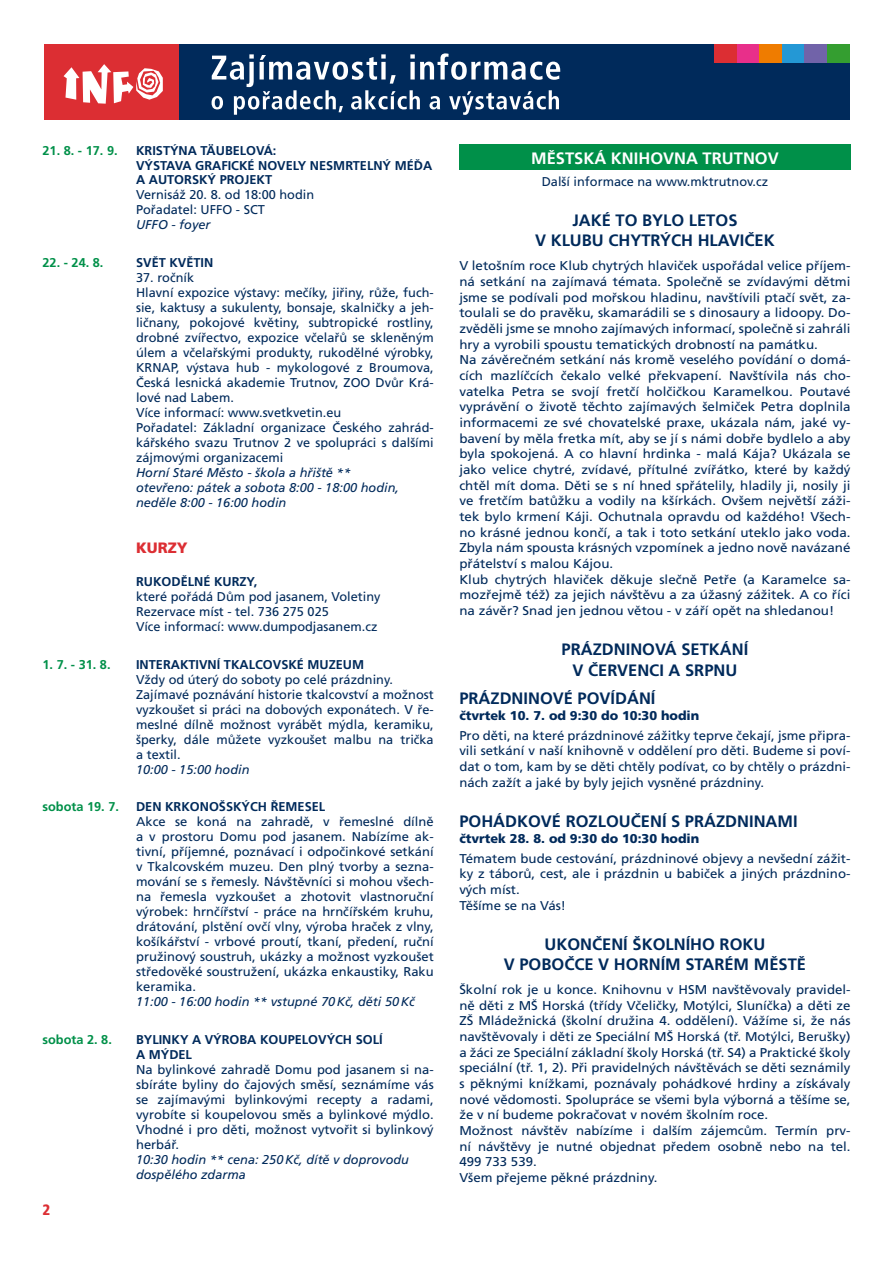
<style>
.page{position:relative;width:893px;height:1263px;background:#fff}
.page>*{position:absolute;margin:0;border:0;box-sizing:border-box;transform-origin:0 0}
.t1{font:700 16.5px/20.2px "Frutiger CE";color:#002a5b;text-align:center}
.t2{font:700 16.5px "Frutiger CE";color:#fff}
.t3{font:900 15px "Frutiger CE";color:#dc2e33}
.t4{font:900 condensed 15px "Frutiger CE";color:#dc2e33}
.t5{font:12.75px/15px "Frutiger CE";color:#002a5b}
.t6{font:12.75px/15.6px "Frutiger CE";color:#002a5b;scale:1.05 1}
.t7{font:12.75px/15.6px "Frutiger CE";color:#002a5b;scale:1.04 1}
.t8{font:italic 12.75px/15px "Frutiger CE";color:#002a5b}
.t9{font:700 12.75px/15px "Frutiger CE";color:#002a5b}
.t10{font:900 12.75px "Frutiger CE";color:#002a5b}
.t11{font:700 12.75px "Frutiger CE";color:#009049}
</style>
<div class="page">
<div style="left:179px;top:44px;width:670px;height:76px;background:#002a5b"></div>
<div style="left:44px;top:44px;width:135px;height:76px;background:#dc2e33"></div>
<svg style="left:64px;top:64px;width:99px;height:40px"></svg>
<svg style="left:212px;top:53px;width:348px;height:62px"></svg>
<div style="left:714px;top:44px;width:23px;height:19px;background:#dc2e33"></div>
<div style="left:737px;top:44px;width:23px;height:19px;background:#e82f8a"></div>
<div style="left:760px;top:44px;width:22px;height:19px;background:#ef7c00"></div>
<div style="left:782px;top:44px;width:22px;height:19px;background:#2498d5"></div>
<div style="left:804px;top:44px;width:23px;height:19px;background:#7163a9"></div>
<div style="left:827px;top:44px;width:22px;height:19px;background:#349e30"></div>
<div style="left:459px;top:145px;width:391px;height:25px;background:#009049"></div>
<p class="t11" style="left:43px;top:143px;width:77px">21. 8. - 17. 9.</p>
<p class="t9" style="left:136px;top:143px;width:298px">KRISTÝNA TÄUBELOVÁ:<br>VÝSTAVA GRAFICKÉ NOVELY NESMRTELNÝ MÉĎA<br>A AUTORSKÝ PROJEKT</p>
<p class="t5" style="left:136px;top:188px;width:180px">Vernisáž 20. 8. od 18:00 hodin<br>Pořadatel: UFFO - SCT</p>
<p class="t8" style="left:136px;top:218px;width:76px">UFFO - foyer</p>
<p class="t11" style="left:43px;top:255px;width:62px">22. - 24. 8.</p>
<p class="t9" style="left:136px;top:255px;width:79px">SVĚT KVĚTIN</p>
<p class="t5" style="left:136px;top:270px;width:299px">37. ročník<br>Hlavní expozice výstavy: mečíky, jiřiny, růže, fuch&shy;sie, kaktusy a sukulenty, bonsaje, skalničky a jeh&shy;ličnany, pokojové květiny, subtropické rostliny, drobné zvířectvo, expozice včelařů se skleněným úlem a včelařskými produkty, rukodělné výrobky, KRNAP, výstava hub - mykologové z Broumova, Česká lesnická akademie Trutnov, ZOO Dvůr Krá&shy;lové nad Labem.<br>Více informací: www.svetkvetin.eu<br>Pořadatel: Základní organizace Českého zahrád&shy;kářského svazu Trutnov 2 ve spolupráci s dalšími zájmovými organizacemi</p>
<p class="t8" style="left:136px;top:465px;width:264px">Horní Staré Město - škola a hřiště ** otevřeno: pátek a sobota 8:00 - 18:00 hodin, neděle 8:00 - 16:00 hodin</p>
<p class="t3" style="left:136px;top:539px;width:53px">KURZY</p>
<p class="t9" style="left:136px;top:574px;width:123px">RUKODĚLNÉ KURZY,</p>
<p class="t5" style="left:136px;top:589px;width:246px">které pořádá Dům pod jasanem, Voletiny<br>Rezervace míst - tel. 736 275 025<br>Více informací: www.dumpodjasanem.cz</p>
<p class="t11" style="left:43px;top:657px;width:70px">1. 7. - 31. 8.</p>
<p class="t9" style="left:136px;top:657px;width:230px">INTERAKTIVNÍ TKALCOVSKÉ MUZEUM</p>
<p class="t5" style="left:136px;top:672px;width:299px">Vždy od úterý do soboty po celé prázdniny.<br>Zajímavé poznávání historie tkalcovství a možnost vyzkoušet si práci na dobových exponátech. V ře&shy;meslné dílně možnost vyrábět mýdla, keramiku, šperky, dále můžete vyzkoušet malbu na trička a textil.</p>
<p class="t8" style="left:136px;top:762px;width:115px">10:00 - 15:00 hodin</p>
<p class="t11" style="left:43px;top:800px;width:78px">sobota 19. 7.</p>
<p class="t9" style="left:136px;top:799px;width:191px">DEN KRKONOŠSKÝCH ŘEMESEL</p>
<p class="t5" style="left:136px;top:814px;width:299px;text-align:justify">Akce se koná na zahradě, v řemeslné dílně a v prostoru Domu pod jasanem. Nabízíme ak&shy;tivní, příjemné, poznávací i odpočinkové setkání v Tkalcovském muzeu. Den plný tvorby a sezna&shy;mování se s řemesly. Návštěvníci si mohou všech&shy;na řemesla vyzkoušet a zhotovit vlastnoruční výrobek: hrnčířství - práce na hrnčířském kruhu, drátování, plstění ovčí vlny, výroba hraček z vlny, košíkářství - vrbové proutí, tkaní, předení, ruční pružinový soustruh, ukázky a možnost vyzkoušet středověké soustružení, ukázka enkaustiky, Raku keramika.</p>
<p class="t8" style="left:136px;top:994px;width:280px">11:00 - 16:00 hodin ** vstupné 70Kč, děti 50Kč</p>
<p class="t11" style="left:43px;top:1032px;width:71px">sobota 2. 8.</p>
<p class="t9" style="left:136px;top:1032px;width:248px">BYLINKY A VÝROBA KOUPELOVÝCH SOLÍ<br>A MÝDEL</p>
<p class="t5" style="left:136px;top:1062px;width:299px;text-align:justify">Na bylinkové zahradě Domu pod jasanem si na&shy;sbíráte byliny do čajových směsí, seznámíme vás se zajímavými bylinkovými recepty a radami, vyrobíte si koupelovou směs a bylinkové mýdlo.<br>Vhodné i pro děti, možnost vytvořit si bylinkový herbář.</p>
<p class="t8" style="left:136px;top:1152px;width:274px">10:30 hodin ** cena: 250Kč, dítě v doprovodu dospělého zdarma</p>
<p class="t4" style="left:43px;top:1201px;width:9px">2</p>
<p class="t2" style="left:531px;top:149px;width:249px">MĚSTSKÁ KNIHOVNA TRUTNOV</p>
<p class="t5" style="left:542px;top:174px;width:228px">Další informace na www.mktrutnov.cz</p>
<p class="t1" style="left:535px;top:210px;width:241px">JAKÉ TO BYLO LETOS<br>V KLUBU CHYTRÝCH HLAVIČEK</p>
<p class="t6" style="left:459px;top:258px;width:374px">V letošním roce Klub chytrých hlaviček uspořádal velice příjem&shy;ná setkání na zajímavá témata. Společně se zvídavými dětmi jsme se podívali pod mořskou hladinu, navštívili ptačí svět, za&shy;toulali se do pravěku, skamarádili se s dinosaury a lidoopy. Do&shy;zvěděli jsme se mnoho zajímavých informací, společně si zahráli hry a vyrobili spoustu tematických drobností na památku.<br>Na závěrečném setkání nás kromě veselého povídání o domá&shy;cích mazlíčcích čekalo velké překvapení. Navštívila nás cho&shy;vatelka Petra se svojí fretčí holčičkou Karamelkou. Poutavé vyprávění o životě těchto zajímavých šelmiček Petra doplnila informacemi ze své chovatelské praxe, ukázala nám, jaké vy&shy;bavení by měla fretka mít, aby se jí s námi dobře bydlelo a aby byla spokojená. A co hlavní hrdinka - malá Kája? Ukázala se jako velice chytré, zvídavé, přítulné zvířátko, které by každý chtěl mít doma. Děti se s ní hned spřátelily, hladily ji, nosily ji ve fretčím batůžku a vodily na kšírkách. Ovšem největší záži&shy;tek bylo krmení Káji. Ochutnala opravdu od každého! Všech&shy;no krásné jednou končí, a tak i toto setkání uteklo jako voda.<br>Zbyla nám spousta krásných vzpomínek a jedno nově navázané přátelství s malou Kájou.<br>Klub chytrých hlaviček děkuje slečně Petře (a Karamelce sa&shy;mozřejmě též) za jejich návštěvu a za úžasný zážitek. A co říci na závěr? Snad jen jednou větou - v září opět na shledanou!</p>
<p class="t1" style="left:562px;top:639px;width:188px">PRÁZDNINOVÁ SETKÁNÍ<br>V ČERVENCI A SRPNU</p>
<p class="t1" style="left:459px;top:688px;width:198px">PRÁZDNINOVÉ POVÍDÁNÍ</p>
<p class="t10" style="left:459px;top:708px;width:242px">čtvrtek 10. 7. od 9:30 do 10:30 hodin</p>
<p class="t5" style="left:459px;top:727px;width:393px;line-height:15.6px;text-align:justify">Pro děti, na které prázdninové zážitky teprve čekají, jsme připra&shy;vili setkání v naší knihovně v oddělení pro děti. Budeme si poví&shy;dat o tom, kam by se děti chtěly podívat, co by chtěly o prázdni&shy;nách zažít a jaké by byly jejich vysněné prázdniny.</p>
<p class="t1" style="left:459px;top:811px;width:340px">POHÁDKOVÉ ROZLOUČENÍ S PRÁZDNINAMI</p>
<p class="t10" style="left:459px;top:831px;width:242px">čtvrtek 28. 8. od 9:30 do 10:30 hodin</p>
<p class="t7" style="left:459px;top:850px;width:378px">Tématem bude cestování, prázdninové objevy a nevšední zážit&shy;ky z táborů, cest, ale i prázdnin u babiček a jiných prázdnino&shy;vých míst.<br>Těšíme se na Vás!</p>
<p class="t1" style="left:504px;top:934px;width:304px">UKONČENÍ ŠKOLNÍHO ROKU<br>V POBOČCE V HORNÍM STARÉM MĚSTĚ</p>
<p class="t7" style="left:459px;top:982px;width:378px">Školní rok je u konce. Knihovnu v HSM navštěvovaly pravidel&shy;ně děti z MŠ Horská (třídy Včeličky, Motýlci, Sluníčka) a děti ze ZŠ Mládežnická (školní družina 4. oddělení). Vážíme si, že nás navštěvovaly i děti ze Speciální MŠ Horská (tř. Motýlci, Berušky) a žáci ze Speciální základní školy Horská (tř. S4) a Praktické školy speciální (tř. 1, 2). Při pravidelných návštěvách se děti seznámily s pěknými knížkami, poznávaly pohádkové hrdiny a získávaly nové vědomosti. Spolupráce se všemi byla výborná a těšíme se, že v ní budeme pokračovat v novém školním roce.<br>Možnost návštěv nabízíme i dalším zájemcům. Termín prv&shy;ní návštěvy je nutné objednat předem osobně nebo na tel.<br>499 733 539.<br>Všem přejeme pěkné prázdniny.</p>
</div>
